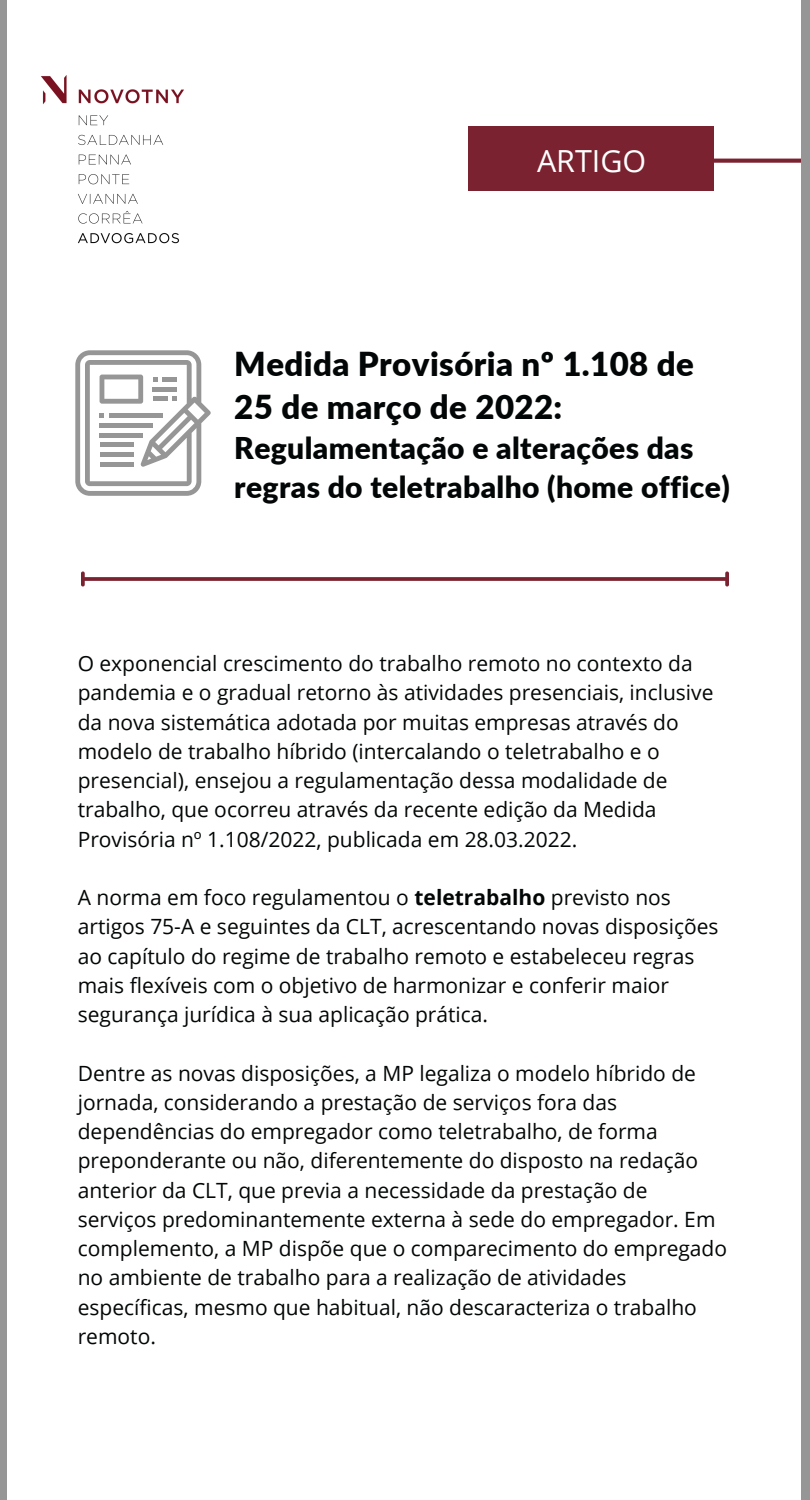
<style>
.page{position:relative;width:810px;height:1500px;background:#fff}
.page>*{position:absolute;margin:0;border:0;box-sizing:border-box;transform-origin:0 0}
.t1{font:900 33px/43.5px "Lato";letter-spacing:.01em;color:#030606}
.t2{font:30.4px "Open Sans";color:#fff}
.t3{font:900 30px/39px "Lato";letter-spacing:.01em;color:#030606}
.t4{font:21px/29.2px "Open Sans";color:#030606}
.s1{font-weight:700}
</style>
<div class="page">
<div style="left:468px;top:126px;width:245px;height:65px;background:#7a222f"></div>
<div style="left:620px;top:158px;width:187px;height:5px;background:#7a222f"></div>
<img style="left:41px;top:75px;width:143px;height:169px">
<div style="left:0;top:0;width:7px;height:1500px;background:#969696"></div>
<div style="left:801px;top:0;width:9px;height:1500px;background:#969696"></div>
<svg style="left:85px;top:577px;width:640px;height:4px;background:#822f3b"></svg>
<svg style="left:81px;top:572px;width:4px;height:14px"></svg>
<svg style="left:725px;top:572px;width:4px;height:14px"></svg>
<svg style="left:75px;top:350px;width:136px;height:146px"></svg>
<p class="t2" style="left:537px;top:139px;width:111px">ARTIGO</p>
<p class="t1" style="left:234px;top:341px;width:461px">Medida Provisória nº 1.108 de<br>25 de março de 2022:</p>
<p class="t3" style="left:234px;top:428px;width:497px">Regulamentação e alterações das regras do teletrabalho (home office)</p>
<p class="t4" style="left:78px;top:648px;width:637px">O exponencial crescimento do trabalho remoto no contexto da pandemia e o gradual retorno às atividades presenciais, inclusive da nova sistemática adotada por muitas empresas através do modelo de trabalho híbrido (intercalando o teletrabalho e o presencial), ensejou a regulamentação dessa modalidade de trabalho, que ocorreu através da recente edição da Medida Provisória nº 1.108/2022, publicada em 28.03.2022.</p>
<p class="t4" style="left:78px;top:882px;width:642px">A norma em foco regulamentou o <span class="s1">teletrabalho</span> previsto nos artigos 75-A e seguintes da CLT, acrescentando novas disposições ao capítulo do regime de trabalho remoto e estabeleceu regras mais flexíveis com o objetivo de harmonizar e conferir maior segurança jurídica à sua aplicação prática.</p>
<p class="t4" style="left:78px;top:1058px;width:651px">Dentre as novas disposições, a MP legaliza o modelo híbrido de jornada, considerando a prestação de serviços fora das dependências do empregador como teletrabalho, de forma preponderante ou não, diferentemente do disposto na redação anterior da CLT, que previa a necessidade da prestação de serviços predominantemente externa à sede do empregador. Em complemento, a MP dispõe que o comparecimento do empregado no ambiente de trabalho para a realização de atividades específicas, mesmo que habitual, não descaracteriza o trabalho remoto.</p>
</div>
